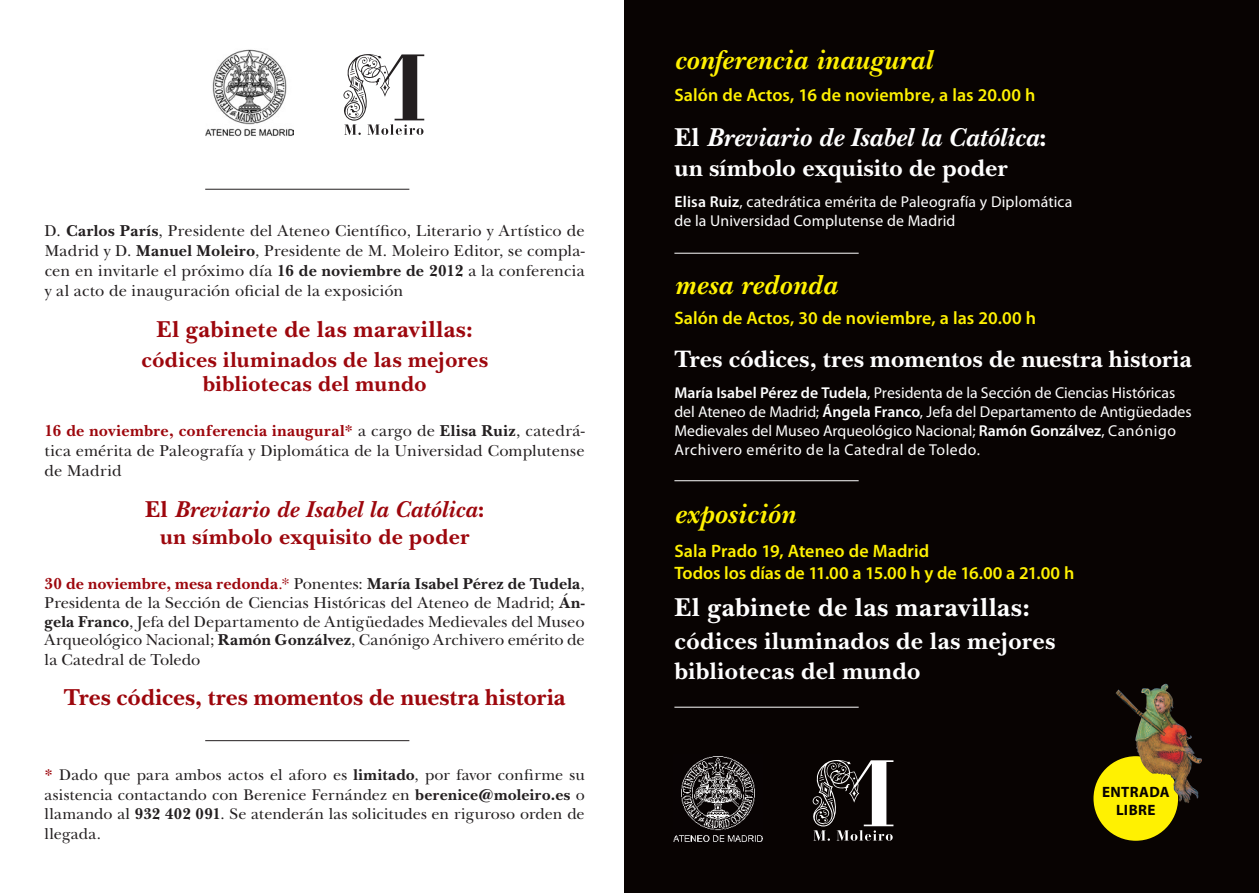
<style>
.page{position:relative;width:1259px;height:893px;background:#fff}
.page>*{position:absolute;margin:0;border:0;box-sizing:border-box;transform-origin:0 0}
.t1{font:italic 700 28.5px "New Baskerville Std";letter-spacing:.015em;color:#fff101}
.t2{font:italic 700 27px "New Baskerville Std";letter-spacing:.005em;color:#fff}
.t3{font:700 27px "New Baskerville Std";letter-spacing:.025em;color:#fff}
.t4{font:700 24.75px/29.7px "New Baskerville Std";letter-spacing:.01em;color:#fff}
.t5{font:700 24px "New Baskerville Std";letter-spacing:.01em;color:#9d070d}
.t6{font:italic 700 24px "New Baskerville Std";letter-spacing:.015em;color:#9d070d}
.t7{font:700 22.5px/24px "New Baskerville Std";letter-spacing:.015em;color:#9d070d;text-align:center}
.t8{font:600 18px/21.6px "Myriad Pro";letter-spacing:.005em;color:#fff101}
.t9{font:16.5px/19.8px "New Baskerville Std";letter-spacing:.005em;color:#231f20;text-align:justify}
.t10{font:16.2px/19.5px "New Baskerville Std";letter-spacing:.005em;color:#231f20;text-align:justify}
.t11{font:15.75px/18.9px "Myriad Pro";letter-spacing:.005em;color:#fff}
.t12{font:700 15px/18px "Myriad Pro";letter-spacing:.025em;color:#080302;text-align:center}
.s1{font-weight:700}
.s2{font-weight:700;color:#9d070d}
.s3{font-style:normal}
.s4{color:#9d070d}
.s5{font-weight:600}
</style>
<div class="page">
<div style="left:625px;top:0;width:634px;height:893px;background:#080302"></div>
<div style="left:1093px;top:756px;width:85px;height:85px;background:#fff101;border-radius:50%"></div>
<img style="left:1115px;top:684px;width:87px;height:119px">
<hr style="left:674px;top:253px;width:184px;height:1px;background:#fff">
<hr style="left:674px;top:480px;width:184px;height:1px;background:#fff">
<hr style="left:674px;top:707px;width:184px;height:1px;background:#fff">
<svg style="left:812px;top:760px;width:81px;height:81px"></svg>
<img style="left:674px;top:756px;width:88px;height:86px">
<hr style="left:205px;top:740px;width:204px;height:1px;background:#231f20">
<hr style="left:205px;top:189px;width:204px;height:1px;background:#231f20">
<svg style="left:343px;top:54px;width:81px;height:81px"></svg>
<img style="left:205px;top:49px;width:89px;height:88px">
<p class="t9" style="left:45px;top:221px;width:542px">D. <span class="s1">Carlos París</span>, Presidente del Ateneo Científico, Literario y Artístico de Madrid y D. <span class="s1">Manuel Moleiro</span>, Presidente de M. Moleiro Editor, se compla&shy;cen en invitarle el próximo día <span class="s1">16 de noviembre de 2012</span> a la conferencia y al acto de inauguración oficial de la exposición</p>
<h3 class="t5" style="left:156px;top:315px;width:318px">El gabinete de las maravillas:</h3>
<h3 class="t7" style="left:141px;top:348px;width:348px">códices iluminados de las mejores bibliotecas del mundo</h3>
<p class="t9" style="left:45px;top:421px;width:542px"><span class="s2">16 de noviembre, conferencia inaugural*</span> a cargo de <span class="s1">Elisa Ruiz</span>, catedrá&shy;tica emérita de Paleografía y Diplomática de la Universidad Complutense de Madrid</p>
<h3 class="t6" style="left:145px;top:496px;width:341px"><span class="s3">El</span> Breviario de Isabel la Católica<span class="s3">:</span></h3>
<h3 class="t7" style="left:160px;top:525px;width:311px">un símbolo exquisito de poder</h3>
<p class="t9" style="left:45px;top:574px;width:542px;line-height:19px"><span class="s2">30 de noviembre, mesa redonda</span><span class="s4">.*</span> Ponentes: <span class="s1">María Isabel Pérez de Tudela</span>, Presidenta de la Sección de Ciencias Históricas del Ateneo de Madrid; <span class="s1">Án&shy;gela Franco</span>, Jefa del Departamento de Antigüedades Medievales del Museo Arqueológico Nacional; <span class="s1">Ramón Gonzálvez</span>, Canónigo Archivero emérito de la Catedral de Toledo</p>
<h3 class="t5" style="left:64px;top:683px;width:503px">Tres códices, tres momentos de nuestra historia</h3>
<p class="t10" style="left:45px;top:765px;width:541px"><span class="s2">*</span> Dado que para ambos actos el aforo es <span class="s1">limitado</span>, por favor confirme su asistencia contactando con Berenice Fernández en <span class="s1">berenice@moleiro.es</span> o llamando al <span class="s1">932 402 091</span>. Se atenderán las solicitudes en riguroso orden de llegada.</p>
<h1 class="t1" style="left:674px;top:44px;width:259px">conferencia inaugural</h1>
<p class="t8" style="left:674px;top:83px;width:362px">Salón de Actos, 16 de noviembre, a las 20.00 h</p>
<h2 class="t2" style="left:674px;top:122px;width:374px"><span class="s3">El</span> Breviario de Isabel la Católica<span class="s3">:</span></h2>
<h3 class="t4" style="left:674px;top:153px;width:335px">un símbolo exquisito de poder</h3>
<p class="t11" style="left:674px;top:192px;width:399px"><span class="s5">Elisa Ruiz</span>, catedrática emérita de Paleografía y Diplomática de la Universidad Complutense de Madrid</p>
<h1 class="t1" style="left:674px;top:268px;width:164px">mesa redonda</h1>
<p class="t8" style="left:674px;top:307px;width:363px">Salón de Actos, 30 de noviembre, a las 20.00 h</p>
<h3 class="t4" style="left:674px;top:344px;width:519px">Tres códices, tres momentos de nuestra historia</h3>
<p class="t11" style="left:674px;top:383px;width:519px"><span class="s5">María Isabel Pérez de Tudela</span>, Presidenta de la Sección de Ciencias Históricas del Ateneo de Madrid; <span class="s5">Ángela Franco</span>, Jefa del Departamento de Antigüedades Medievales del Museo Arqueológico Nacional; <span class="s5">Ramón Gonzálvez</span>, Canónigo Archivero emérito de la Catedral de Toledo.</p>
<h1 class="t1" style="left:674px;top:497px;width:122px">exposición</h1>
<p class="t8" style="left:674px;top:540px;width:401px">Sala Prado 19, Ateneo de Madrid<br>Todos los días de 11.00 a 15.00 h y de 16.00 a 21.00 h</p>
<h2 class="t3" style="left:674px;top:591px;width:357px">El gabinete de las maravillas:</h2>
<h3 class="t4" style="left:674px;top:627px;width:382px">códices iluminados de las mejores bibliotecas del mundo</h3>
<p class="t12" style="left:1102px;top:783px;width:69px">ENTRADA<br>LIBRE</p>
</div>
